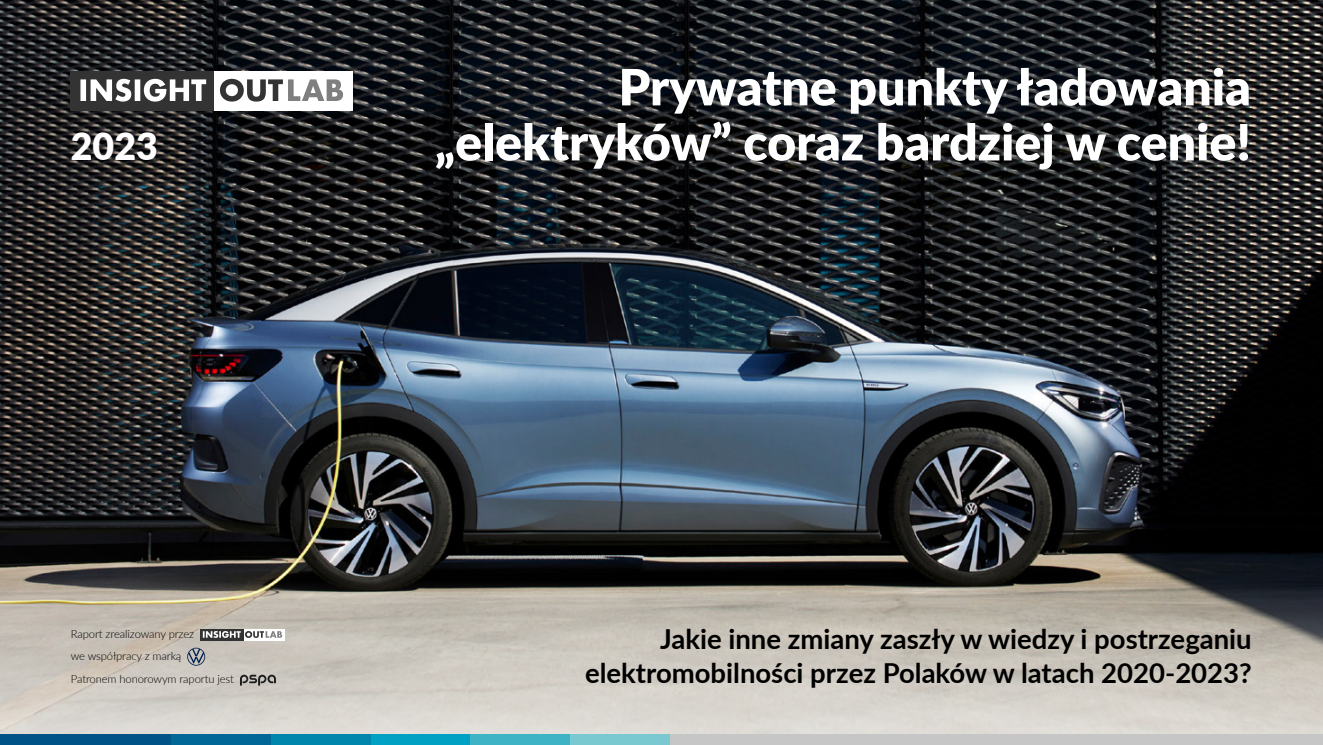
<style>
.page{position:relative;width:1323px;height:745px;background:#fff}
.page>*{position:absolute;margin:0;border:0;box-sizing:border-box;transform-origin:0 0}
.t1{font:900 50px "Lato";color:#fff}
.t2{font:900 37.5px "Lato";color:#fff}
.t3{font:700 27.5px/33.8px "Lato";color:#000;text-align:right}
.t4{font:300 11.25px/22.5px "Lato";letter-spacing:-.01em;color:#000}
</style>
<div class="page">
<img style="left:0;top:0;width:1323px;height:733px">
<svg style="left:243px;top:628px;width:42px;height:12px"></svg>
<svg style="left:200px;top:628px;width:43px;height:12px"></svg>
<svg style="left:203px;top:630px;width:79px;height:7px"></svg>
<svg style="left:187px;top:647px;width:18px;height:18px"></svg>
<svg style="left:240px;top:674px;width:36px;height:11px"></svg>
<div style="left:214px;top:71px;width:138px;height:39px;background:#fff"></div>
<div style="left:71px;top:71px;width:143px;height:39px;background:#333"></div>
<svg style="left:220px;top:79px;width:123px;height:22px"></svg>
<svg style="left:80px;top:79px;width:126px;height:22px"></svg>
<div style="left:570px;top:733px;width:100px;height:11px;background:#7bc9d0"></div>
<div style="left:371px;top:733px;width:99px;height:11px;background:#00a1c2"></div>
<div style="left:171px;top:733px;width:100px;height:11px;background:#006797"></div>
<div style="left:470px;top:733px;width:100px;height:11px;background:#3db3c5"></div>
<div style="left:271px;top:733px;width:100px;height:11px;background:#0085ac"></div>
<div style="left:0;top:733px;width:171px;height:11px;background:#005386"></div>
<div style="left:670px;top:733px;width:653px;height:11px;background:#c6c6c6"></div>
<h1 class="t1" style="left:618px;top:49px;width:634px">Prywatne punkty ładowania</h1>
<h2 class="t2" style="left:71px;top:118px;width:88px">2023</h2>
<h1 class="t1" style="left:435px;top:104px;width:817px">„elektryków” coraz bardziej w cenie!</h1>
<p class="t4" style="left:71px;top:621px;width:165px">Raport zrealizowany przez<br>we współpracy z marką<br>Patronem honorowym raportu jest</p>
<p class="t3" style="left:585px;top:620px;width:668px">Jakie inne zmiany zaszły w wiedzy i postrzeganiu elektromobilności przez Polaków w latach 2020-2023?</p>
</div>
